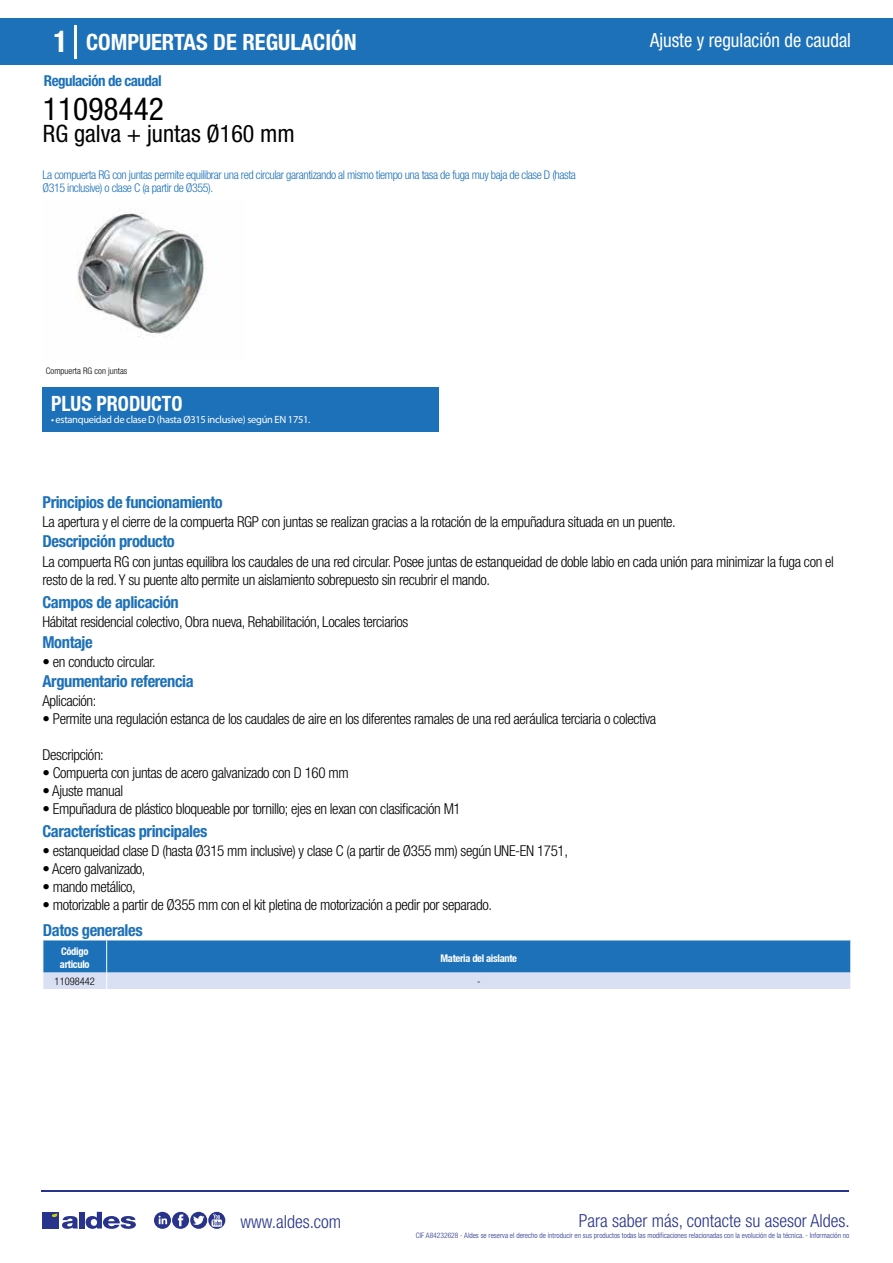
<style>
.page{position:relative;width:893px;height:1263px;background:#fff}
.page>*{position:absolute;margin:0;border:0;box-sizing:border-box;transform-origin:0 0}
.t1{font:condensed 31.5px "Helvetica Neue LT Std";color:#000}
.t2{font:condensed 24px "Helvetica Neue LT Std";color:#000}
.t3{font:700 condensed 22.5px "Helvetica Neue LT Std";color:#fff}
.t4{font:700 condensed 21px "Helvetica Neue";color:#fff;scale:.95 1}
.t5{font:condensed 19.5px "Helvetica Neue LT Std";color:#fff;scale:.95 1}
.t6{font:300 condensed 18px "Helvetica Neue";color:#28348b}
.t7{font:700 condensed 16.5px "Helvetica Neue LT Std";letter-spacing:-.025em;color:#1d71b8}
.t8{font:300 condensed 15px/18px "Helvetica Neue LT Std";letter-spacing:-.025em;color:#000}
.t9{font:700 condensed 15px "Helvetica Neue LT Std";letter-spacing:-.035em;color:#1d71b8}
.t10{font:300 condensed 12px/13.5px "Helvetica Neue LT Std";letter-spacing:-.035em;color:#1d71b8}
.t11{font:10.5px "Myriad Pro";letter-spacing:-.03em;color:#fff}
.t12{font:700 condensed 10.5px/13.5px "Helvetica Neue";letter-spacing:-.03em;color:#fff}
.t13{font:300 condensed 10.5px "Helvetica Neue";color:#000}
.t14{font:300 condensed 9px "Helvetica Neue";color:#000}
.t15{font:300 condensed 7.5px "Helvetica Neue";color:#28348b}
.s1{font-size:30px}
</style>
<div class="page">
<div style="left:0;top:18px;width:893px;height:46px;background:#1d71b8"></div>
<div style="left:43px;top:387px;width:396px;height:45px;background:#1d71b8"></div>
<hr style="left:74px;top:25px;width:2px;height:33px;background:#fff">
<svg style="left:77px;top:213px;width:129px;height:124px"></svg>
<svg style="left:43px;top:940px;width:808px;height:49px;background:#6098cc"></svg>
<hr style="left:41px;top:1190px;width:808px;height:1px;background:#28348b">
<svg style="left:154px;top:1212px;width:71px;height:17px"></svg>
<div style="left:42px;top:1212px;width:17px;height:16px;background:#28348b"></div>
<div style="left:79px;top:1212px;width:5px;height:16px;background:#28348b"></div>
<svg style="left:86px;top:1212px;width:50px;height:17px"></svg>
<svg style="left:52px;top:1213px;width:26px;height:16px"></svg>
<h3 class="t3" style="left:54px;top:28px;width:305px"><span class="s1">1</span> COMPUERTAS DE REGULACIÓN</h3>
<h3 class="t5" style="left:650px;top:29px;width:213px">Ajuste y regulación de caudal</h3>
<p class="t9" style="left:44px;top:71px;width:119px">Regulación de caudal</p>
<h1 class="t1" style="left:43px;top:91px;width:122px">11098442</h1>
<h2 class="t2" style="left:43px;top:120px;width:253px">RG galva + juntas Ø160 mm</h2>
<p class="t10" style="left:43px;top:167px;width:535px">La compuerta RG con juntas permite equilibrar una red circular garantizando al mismo tiempo una tasa de fuga muy baja de clase D (hasta<br>Ø315 inclusive) o clase C (a partir de Ø355).</p>
<p class="t14" style="left:46px;top:365px;width:124px">Compuerta RG con juntas Ø125-Ø315</p>
<h3 class="t4" style="left:51px;top:391px;width:140px">PLUS PRODUCTO</h3>
<p class="t11" style="left:51px;top:413px;width:261px">• estanqueidad de clase D (hasta Ø315 inclusive) según EN 1751.</p>
<p class="t7" style="left:43px;top:492px;width:182px">Principios de funcionamiento</p>
<p class="t7" style="left:43px;top:531px;width:134px">Descripción producto</p>
<p class="t8" style="left:43px;top:513px;width:635px">La apertura y el cierre de la compuerta RGP con juntas se realizan gracias a la rotación de la empuñadura situada en un puente.</p>
<p class="t8" style="left:43px;top:552px;width:793px">La compuerta RG con juntas equilibra los caudales de una red circular. Posee juntas de estanqueidad de doble labio en cada unión para minimizar la fuga con el resto de la red. Y su puente alto permite un aislamiento sobrepuesto sin recubrir el mando.</p>
<p class="t8" style="left:43px;top:613px;width:367px">Hábitat residencial colectivo, Obra nueva, Rehabilitación, Locales terciarios</p>
<p class="t8" style="left:43px;top:652px;width:115px">• en conducto circular.</p>
<p class="t7" style="left:43px;top:592px;width:138px">Campos de aplicación</p>
<p class="t7" style="left:43px;top:632px;width:52px">Montaje</p>
<p class="t7" style="left:43px;top:671px;width:153px">Argumentario referencia</p>
<p class="t8" style="left:43px;top:692px;width:55px">Aplicación:</p>
<p class="t8" style="left:43px;top:710px;width:615px">• Permite una regulación estanca de los caudales de aire en los diferentes ramales de una red aeráulica terciaria o colectiva</p>
<p class="t8" style="left:43px;top:746px;width:63px">Descripción:</p>
<p class="t8" style="left:43px;top:764px;width:308px">• Compuerta con juntas de acero galvanizado con D 160 mm</p>
<p class="t8" style="left:43px;top:782px;width:82px">• Ajuste manual</p>
<p class="t8" style="left:43px;top:800px;width:420px">• Empuñadura de plástico bloqueable por tornillo; ejes en lexan con clasificación M1</p>
<p class="t7" style="left:43px;top:821px;width:166px">Características principales</p>
<p class="t8" style="left:43px;top:842px;width:527px">• estanqueidad clase D (hasta Ø315 mm inclusive) y clase C (a partir de Ø355 mm) según UNE-EN 1751,</p>
<p class="t8" style="left:43px;top:860px;width:105px">• Acero galvanizado,</p>
<p class="t8" style="left:43px;top:878px;width:95px">• mando metálico,</p>
<p class="t8" style="left:43px;top:896px;width:451px">• motorizable a partir de Ø355 mm con el kit pletina de motorización a pedir por separado.</p>
<p class="t7" style="left:43px;top:920px;width:101px">Datos generales</p>
<p class="t12" style="left:60px;top:944px;width:31px">Código articulo</p>
<p class="t12" style="left:440px;top:951px;width:78px">Materia del aislante</p>
<p class="t13" style="left:55px;top:975px;width:42px">11098442</p>
<p class="t13" style="left:477px;top:975px;width:5px">-</p>
<p class="t6" style="left:240px;top:1211px;width:102px">www.aldes.com</p>
<p class="t6" style="left:579px;top:1211px;width:272px">Para saber más, contacte su asesor Aldes.</p>
<p class="t15" style="left:416px;top:1230px;width:435px">CIF A84232628 - Aldes se reserva el derecho de introducir en sus productos todas las modificaciones relacionadas con la evolución de la técnica. - Información no</p>
</div>
